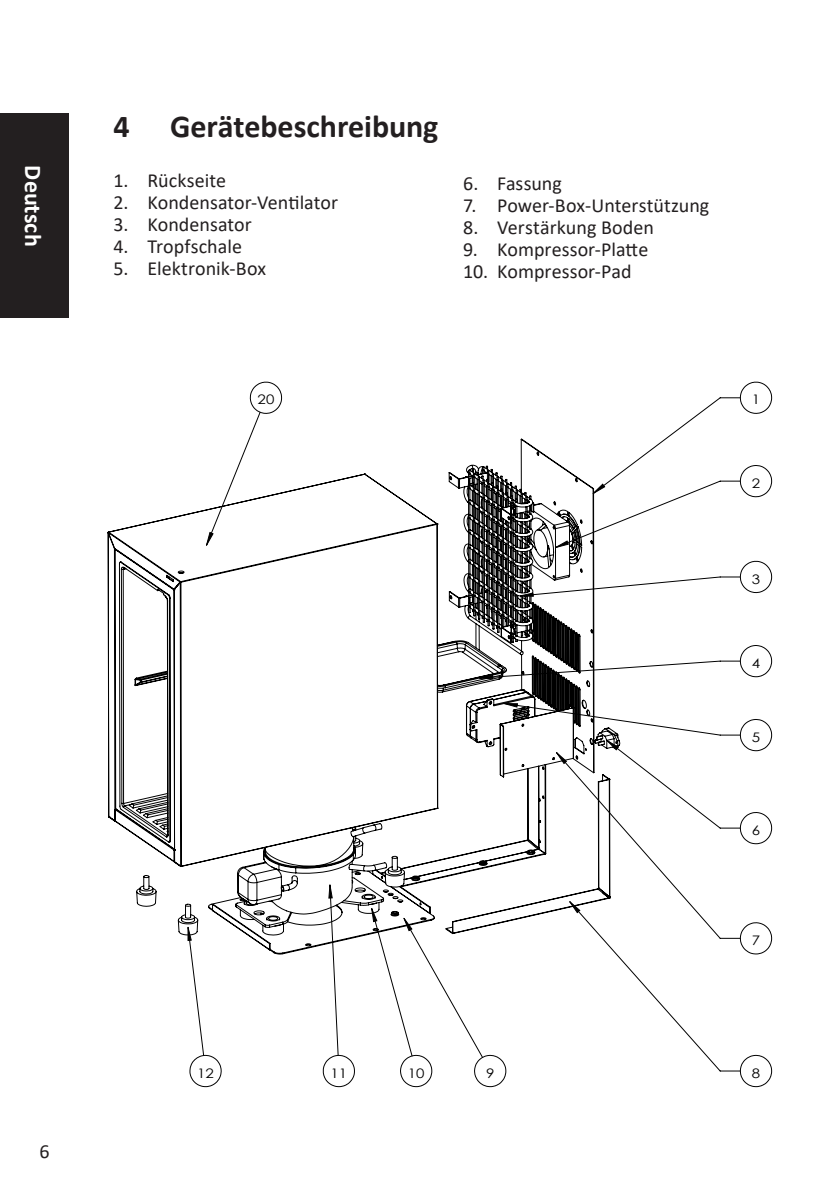
<style>
.page{position:relative;width:840px;height:1191px;background:#fff}
.page>*{position:absolute;margin:0;border:0;box-sizing:border-box;transform-origin:0 0}
.t1{font:700 32px "Calibri";letter-spacing:-.005em;color:#231f20}
.t2{font:700 24px "Calibri";color:#fff}
.t3{font:20px "Calibri";color:#231f20}
.t4{font:13.2px "Century Gothic";color:#000;scale:1.15 1}
</style>
<div class="page">
<div style="left:0;top:113px;width:68px;height:204px;background:#231f20"></div>
<svg style="left:189px;top:397px;width:551px;height:674px"></svg>
<svg style="left:189px;top:411px;width:294px;height:647px"></svg>
<svg style="left:107px;top:438px;width:513px;height:578px"></svg>
<p class="t2" style="left:50px;top:165px;width:83px;rotate:90deg">Deutsch</p>
<p class="t3" style="left:39px;top:1137px;width:12px">6</p>
<h1 class="t1" style="left:113px;top:104px;width:18px">4</h1>
<h1 class="t1" style="left:170px;top:104px;width:270px">Gerätebeschreibung</h1>
<p class="t3" style="left:113px;top:167px;width:114px">1. Rückseite</p>
<p class="t3" style="left:113px;top:189px;width:226px">2. Kondensator-Ventilator</p>
<p class="t3" style="left:113px;top:211px;width:140px">3. Kondensator</p>
<p class="t3" style="left:113px;top:233px;width:130px">4. Tropfschale</p>
<p class="t3" style="left:113px;top:255px;width:154px">5. Elektronik-Box</p>
<p class="t3" style="left:463px;top:170px;width:100px">6. Fassung</p>
<p class="t3" style="left:463px;top:192px;width:247px">7. Power-Box-Unterstützung</p>
<p class="t3" style="left:463px;top:214px;width:192px">8. Verstärkung Boden</p>
<p class="t3" style="left:463px;top:236px;width:186px">9. Kompressor-Platte</p>
<p class="t3" style="left:463px;top:258px;width:170px">10. Kompressor-Pad</p>
<p class="t4" style="left:257px;top:390px;width:16px">20</p>
<p class="t4" style="left:751px;top:390px;width:9px">1</p>
<p class="t4" style="left:751px;top:474px;width:9px">2</p>
<p class="t4" style="left:751px;top:569px;width:9px">3</p>
<p class="t4" style="left:751px;top:654px;width:9px">4</p>
<p class="t4" style="left:751px;top:727px;width:9px">5</p>
<p class="t4" style="left:751px;top:820px;width:9px">6</p>
<p class="t4" style="left:751px;top:931px;width:9px">7</p>
<p class="t4" style="left:197px;top:1063px;width:16px">12</p>
<p class="t4" style="left:330px;top:1063px;width:16px">11</p>
<p class="t4" style="left:407px;top:1063px;width:16px">10</p>
<p class="t4" style="left:486px;top:1063px;width:9px">9</p>
<p class="t4" style="left:751px;top:1063px;width:9px">8</p>
</div>
